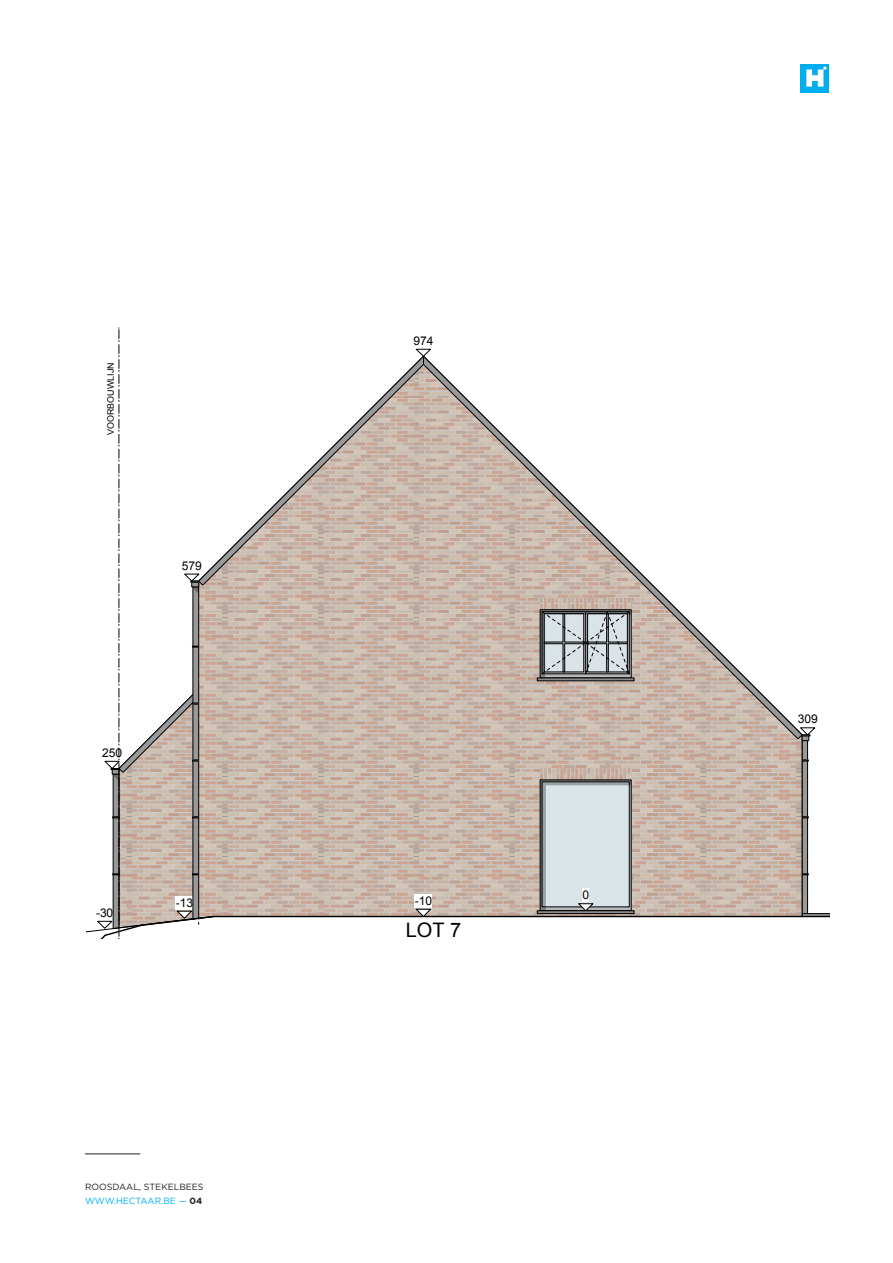
<style>
.page{position:relative;width:893px;height:1263px;background:#fff}
.page>*{position:absolute;margin:0;border:0;box-sizing:border-box;transform-origin:0 0}
.t1{font:19.95px "Arial";color:#000}
.t2{font:12px "Arial";letter-spacing:.005em;color:#000}
.t3{font:9px "Gotham";color:#231f20}
.t4{font:9px "Gotham";color:#00aeef}
.t5{font:8.85px "Arial";letter-spacing:.01em;color:#000}
.s1{font-weight:700;color:#231f20}
</style>
<div class="page">
<hr style="left:85px;top:1153px;width:55px;height:1px;background:#231f20">
<div style="left:801px;top:64px;width:28px;height:28px;background:#00aeef"></div>
<svg style="left:806px;top:67px;width:20px;height:20px"></svg>
<div style="left:802px;top:740px;width:5px;height:176px;background:#999"></div>
<div style="left:802px;top:740px;width:6px;height:177px;border:1px solid #000"></div>
<hr style="left:802px;top:913px;width:28px;height:3px;background:#999">
<svg style="left:802px;top:816px;width:6px;height:2px"></svg>
<svg style="left:215px;top:586px;width:587px;height:332px;background:#c9b6aa"></svg>
<div style="left:802px;top:734px;width:7px;height:7px;border:1px solid #000"></div>
<svg style="left:803px;top:728px;width:12px;height:8px"></svg>
<svg style="left:215px;top:358px;width:208px;height:228px"></svg>
<svg style="left:423px;top:358px;width:380px;height:382px"></svg>
<svg style="left:796px;top:913px;width:33px;height:4px"></svg>
<hr style="left:214px;top:916px;width:588px;height:1px;background:#000">
<svg style="left:416px;top:349px;width:15px;height:9px"></svg>
<img style="left:540px;top:768px;width:91px;height:12px">
<svg style="left:86px;top:328px;width:129px;height:611px"></svg>
<div style="left:537px;top:678px;width:97px;height:3px;border:1px solid #000"></div>
<svg style="left:540px;top:598px;width:92px;height:80px;background:#a1a3a3"></svg>
<div style="left:537px;top:910px;width:97px;height:4px;border:1px solid #000"></div>
<svg style="left:540px;top:780px;width:91px;height:131px;background:#c7cfd3"></svg>
<div style="left:582px;top:888px;width:7px;height:14px;background:#fff"></div>
<svg style="left:416px;top:909px;width:15px;height:7px"></svg>
<div style="left:415px;top:894px;width:17px;height:13px;background:#fff"></div>
<p class="t5" style="left:105px;top:435px;width:75px;rotate:-90deg">VOORBOUWLIJN</p>
<p class="t2" style="left:182px;top:558px;width:22px">579</p>
<p class="t2" style="left:102px;top:745px;width:22px">250</p>
<p class="t2" style="left:96px;top:905px;width:19px">-30</p>
<p class="t2" style="left:176px;top:895px;width:19px">-13</p>
<p class="t3" style="left:85px;top:1181px;width:120px">ROOSDAAL, STEKELBEES</p>
<p class="t4" style="left:85px;top:1195px;width:119px">WWW.HECTAAR.BE — <span class="s1">04</span></p>
<p class="t2" style="left:413px;top:333px;width:22px">974</p>
<p class="t2" style="left:415px;top:893px;width:19px">-10</p>
<p class="t1" style="left:406px;top:917px;width:57px">LOT 7</p>
<p class="t2" style="left:582px;top:887px;width:8px">0</p>
<p class="t2" style="left:798px;top:711px;width:22px">309</p>
</div>
